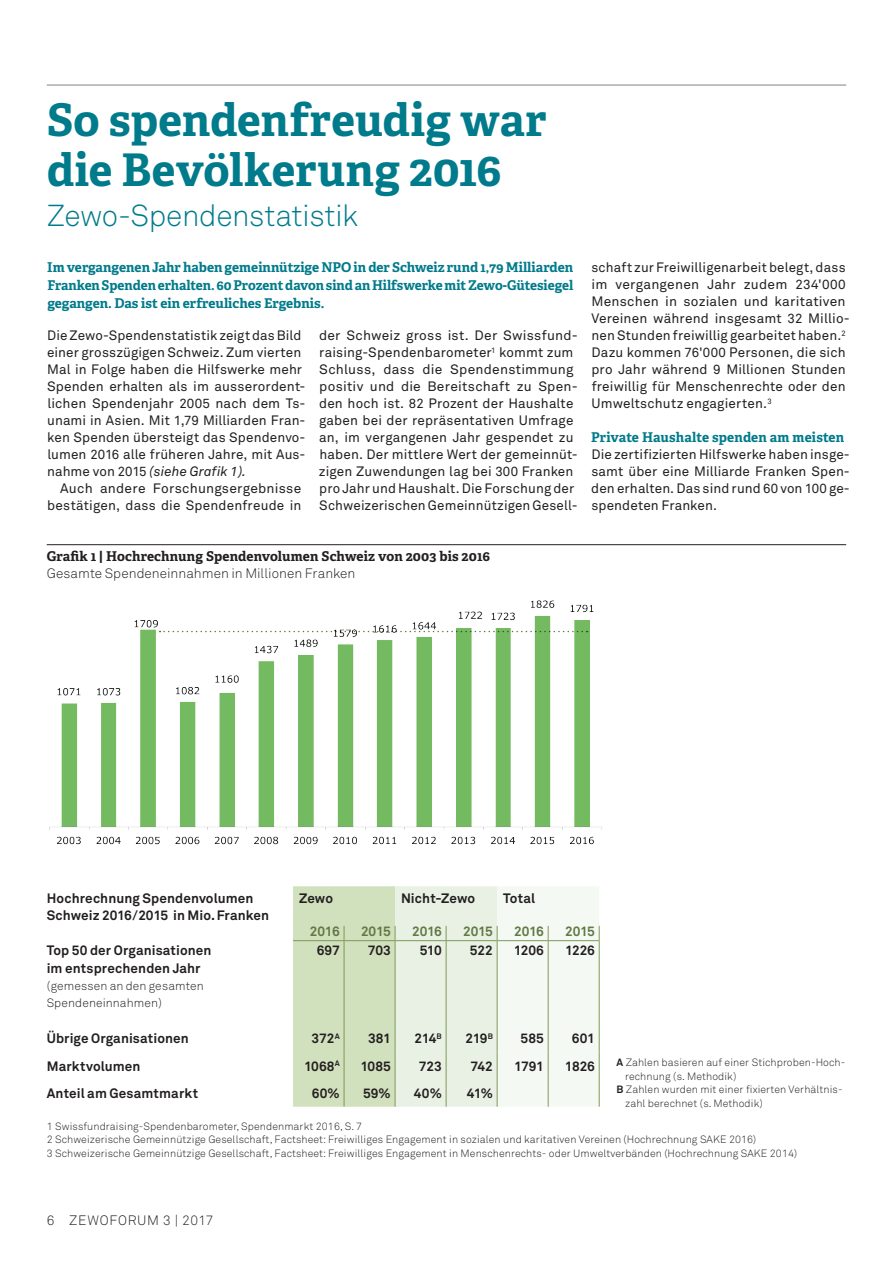
<style>
.page{position:relative;width:893px;height:1263px;background:#fff}
.page>*{position:absolute;margin:0;border:0;box-sizing:border-box;transform-origin:0 0}
.t1{font:700 45px/49.5px "Adelle Basic";color:#007b8b}
.t2{font:300 30px "Akkurat Std";letter-spacing:-.015em;color:#007b8b}
.t3{font:13.5px/17px "Akkurat Std";letter-spacing:.01em;color:#231f20}
.t4{font:700 13.5px/17px "Akkurat Std";letter-spacing:.005em;color:#231f20}
.t5{font:700 13.5px/18px "Adelle Basic";color:#007b8b;text-align:justify}
.t6{font:700 13.5px "Adelle Basic";letter-spacing:.005em;color:#231f20}
.t7{font:300 13.5px "Akkurat Std";letter-spacing:.005em;color:#231f20}
.t8{font:700 13.5px "Akkurat Std";letter-spacing:-.025em;color:#617943}
.t9{font:300 13.5px "Akkurat Std";letter-spacing:.05em;color:#231f20}
.t10{font:300 12px/17px "Akkurat Std";letter-spacing:.01em;color:#231f20}
.t11{font:300 10.5px/13.5px "Akkurat Std";letter-spacing:.01em;color:#231f20}
.s1{font-size:13.2px}
.s2{font-style:italic}
.s3{font-style:italic;font-size:13.2px}
.s4{font-weight:700}
</style>
<div class="page">
<hr style="left:47px;top:85px;width:799px;height:1px;background:#808285">
<img style="left:49px;top:600px;width:553px;height:245px">
<svg style="left:293px;top:886px;width:307px;height:221px"></svg>
<svg style="left:159px;top:631px;width:429px;height:1px"></svg>
<hr style="left:47px;top:544px;width:799px;height:1px;background:#231f20">
<h1 class="t1" style="left:47px;top:96px;width:501px">So spendenfreudig war die Bevölkerung 2016</h1>
<h2 class="t2" style="left:47px;top:198px;width:313px">Zewo-Spendenstatistik</h2>
<p class="t5" style="left:47px;top:258px;width:528px">Im vergangenen Jahr haben gemeinnützige NPO in der Schweiz rund <span class="s1">1</span>,<span class="s1">79</span> Milliarden Franken Spenden erhalten. <span class="s1">60</span> Prozent davon sind an Hilfswerke mit Zewo-Gütesiegel gegangen. Das ist ein erfreuliches Ergebnis.</p>
<p class="t3" style="left:47px;top:327px;width:260px">Die Zewo-Spendenstatistik zeigt das Bild einer grosszügigen Schweiz. Zum vierten Mal in Folge haben die Hilfswerke mehr Spenden erhalten als im ausserordent&shy;lichen Spendenjahr <span class="s1">2005</span> nach dem Ts&shy;unami in Asien. Mit <span class="s1">1</span>,<span class="s1">79</span> Milliarden Fran&shy;ken Spenden übersteigt das Spendenvo&shy;lumen <span class="s1">2016</span> alle früheren Jahre, mit Aus&shy;nahme von <span class="s1">2015</span> <span class="s2">(siehe Grafik</span> <span class="s3">1</span><span class="s2">).</span></p>
<p class="t3" style="left:47px;top:480px;width:256px;text-align:right">Auch andere Forschungsergebnisse bestätigen, dass die Spendenfreude in</p>
<p class="t3" style="left:319px;top:327px;width:260px">der Schweiz gross ist. Der Swissfund&shy;raising-Spendenbarometer<sup>1</sup> kommt zum Schluss, dass die Spendenstimmung positiv und die Bereitschaft zu Spen&shy;den hoch ist. <span class="s1">82</span> Prozent der Haushalte gaben bei der repräsentativen Umfrage an, im vergangenen Jahr gespendet zu haben. Der mittlere Wert der gemeinnüt&shy;zigen Zuwendungen lag bei <span class="s1">300</span> Franken pro Jahr und Haushalt. Die Forschung der Schweizerischen Gemeinnützigen Gesell-</p>
<p class="t3" style="left:591px;top:259px;width:260px">schaft zur Freiwilligenarbeit belegt, dass im vergangenen Jahr zudem <span class="s1">234</span>'<span class="s1">000<br></span>Menschen in sozialen und karitativen Vereinen während insgesamt <span class="s1">32</span> Millio&shy;nen Stunden freiwillig gearbeitet haben.<sup>2<br></sup>Dazu kommen <span class="s1">76</span>'<span class="s1">000</span> Personen, die sich pro Jahr während <span class="s1">9</span> Millionen Stunden freiwillig für Menschenrechte oder den Umweltschutz engagierten.<sup>3</sup></p>
<p class="t5" style="left:591px;top:428px;width:255px">Private Haushalte spenden am meisten</p>
<p class="t3" style="left:591px;top:446px;width:260px;text-align:justify">Die zertifizierten Hilfswerke haben insge&shy;samt über eine Milliarde Franken Spen&shy;den erhalten. Das sind rund <span class="s1">60</span> von <span class="s1">100</span> ge&shy;spendeten Franken.</p>
<p class="t6" style="left:47px;top:548px;width:445px">Grafik 1 | Hochrechnung Spendenvolumen Schweiz von 2003 bis 2016</p>
<p class="t7" style="left:47px;top:566px;width:310px">Gesamte Spendeneinnahmen in Millionen Franken</p>
<p class="t4" style="left:47px;top:890px;width:224px">Hochrechnung Spendenvolumen<br>Schweiz 2016/2015 in Mio.Franken</p>
<p class="t4" style="left:299px;top:890px;width:36px">Zewo</p>
<p class="t4" style="left:401px;top:890px;width:76px">Nicht-Zewo</p>
<p class="t4" style="left:503px;top:890px;width:34px">Total</p>
<p class="t8" style="left:310px;top:923px;width:31px">2016</p>
<p class="t8" style="left:361px;top:923px;width:31px">2015</p>
<p class="t8" style="left:412px;top:923px;width:31px">2016</p>
<p class="t8" style="left:463px;top:923px;width:31px">2015</p>
<p class="t8" style="left:514px;top:923px;width:31px">2016</p>
<p class="t8" style="left:565px;top:923px;width:31px">2015</p>
<p class="t4" style="left:47px;top:942px;width:166px">Top 50 der Organisationen im entsprechenden Jahr</p>
<p class="t10" style="left:47px;top:977px;width:158px">(gemessen an den gesamten<br>Spendeneinnahmen)</p>
<p class="t4" style="left:317px;top:942px;width:25px">697</p>
<p class="t4" style="left:368px;top:942px;width:25px">703</p>
<p class="t4" style="left:420px;top:942px;width:24px">510</p>
<p class="t4" style="left:470px;top:942px;width:24px">522</p>
<p class="t4" style="left:514px;top:942px;width:32px">1206</p>
<p class="t4" style="left:565px;top:942px;width:31px">1226</p>
<p class="t4" style="left:47px;top:1030px;width:144px">Übrige Organisationen</p>
<p class="t4" style="left:311px;top:1030px;width:30px">372<sup>A</sup></p>
<p class="t4" style="left:368px;top:1030px;width:24px">381</p>
<p class="t4" style="left:415px;top:1030px;width:29px">214<sup>B</sup></p>
<p class="t4" style="left:466px;top:1030px;width:29px">219<sup>B</sup></p>
<p class="t4" style="left:521px;top:1030px;width:25px">585</p>
<p class="t4" style="left:572px;top:1030px;width:24px">601</p>
<p class="t4" style="left:47px;top:1057px;width:95px">Marktvolumen</p>
<p class="t4" style="left:304px;top:1057px;width:37px">1068<sup>A</sup></p>
<p class="t4" style="left:360px;top:1057px;width:32px">1085</p>
<p class="t4" style="left:419px;top:1057px;width:24px">723</p>
<p class="t4" style="left:470px;top:1057px;width:24px">742</p>
<p class="t4" style="left:514px;top:1057px;width:31px">1791</p>
<p class="t4" style="left:565px;top:1057px;width:31px">1826</p>
<p class="t4" style="left:47px;top:1085px;width:153px">Anteil am Gesamtmarkt</p>
<p class="t4" style="left:312px;top:1085px;width:29px">60%</p>
<p class="t4" style="left:363px;top:1085px;width:29px">59%</p>
<p class="t4" style="left:414px;top:1085px;width:30px">40%</p>
<p class="t4" style="left:467px;top:1085px;width:28px">41%</p>
<p class="t11" style="left:617px;top:1056px;width:230px"><span class="s4">A</span> Zahlen basieren auf einer Stichproben-Hoch-</p>
<p class="t11" style="left:625px;top:1069px;width:113px">rechnung (s. Methodik)</p>
<p class="t11" style="left:617px;top:1083px;width:228px"><span class="s4">B</span> Zahlen wurden mit einer fixierten Verhältnis-</p>
<p class="t11" style="left:625px;top:1096px;width:139px">zahl berechnet (s. Methodik)</p>
<p class="t11" style="left:47px;top:1119px;width:752px">1 Swissfundraising-Spendenbarometer, Spendenmarkt 2016, S. 7<br>2 Schweizerische Gemeinnützige Gesellschaft, Factsheet: Freiwilliges Engagement in sozialen und karitativen Vereinen (Hochrechnung SAKE 2016)<br>3 Schweizerische Gemeinnützige Gesellschaft, Factsheet: Freiwilliges Engagement in Menschenrechts- oder Umweltverbänden (Hochrechnung SAKE 2014)</p>
<p class="t9" style="left:47px;top:1212px;width:168px">6 ZEWOFORUM 3 | 2017</p>
</div>
